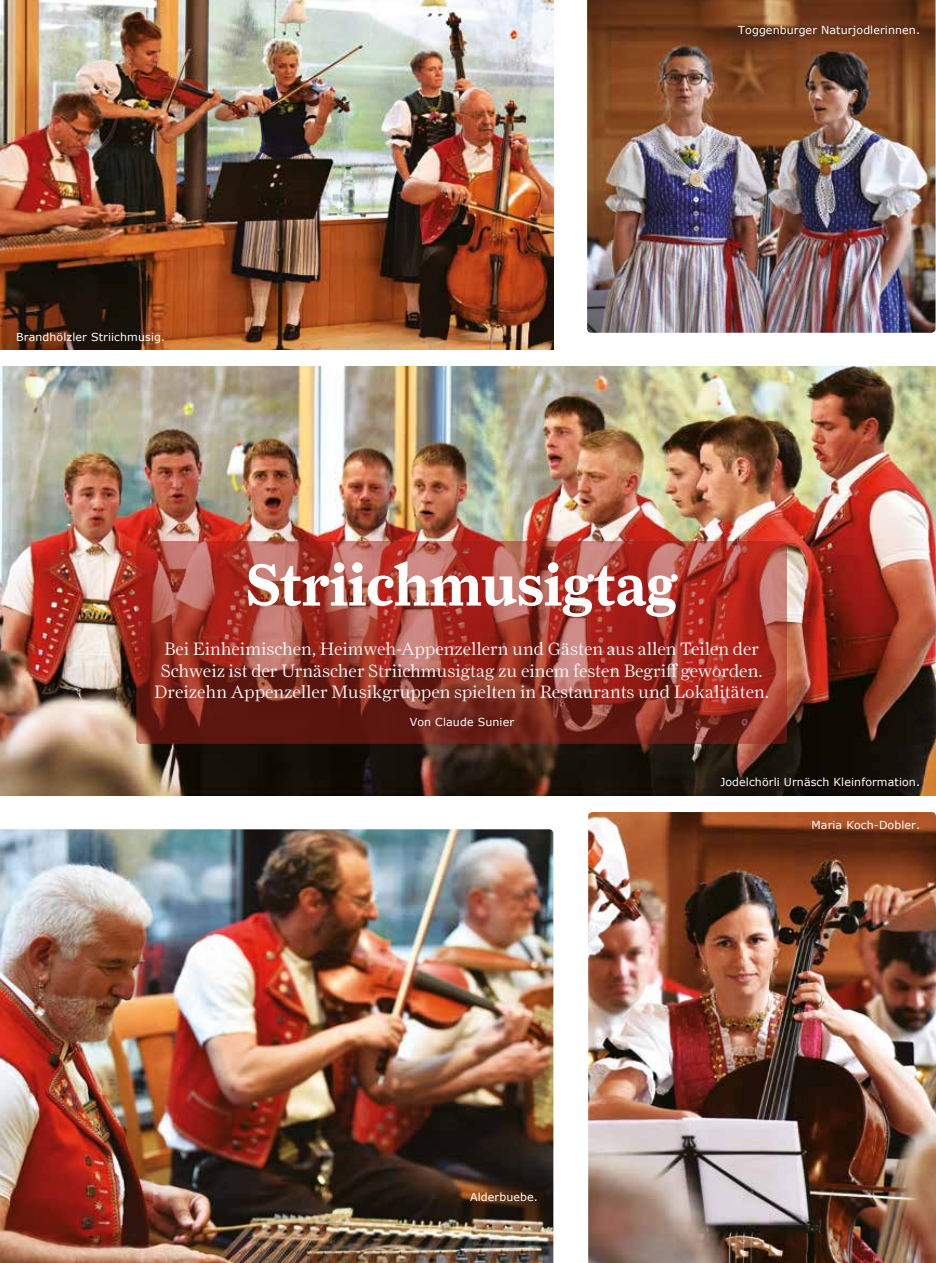
<style>
.page{position:relative;width:936px;height:1263px;background:#fff}
.page>*{position:absolute;margin:0;border:0;box-sizing:border-box;transform-origin:0 0}
.t1{font:700 60px "Farnham Display";color:#fff}
.t2{font:300 18px/21.6px "Farnham Display";color:#fff;text-align:center}
.t3{font:10.95px "Verdana";letter-spacing:.01em;color:#fff}
</style>
<div class="page">
<img style="left:0;top:829px;width:553px;height:434px">
<img style="left:587px;top:0;width:348px;height:333px">
<img style="left:0;top:0;width:553px;height:350px">
<img style="left:588px;top:812px;width:347px;height:451px">
<img style="left:0;top:367px;width:935px;height:428px">
<svg style="left:136px;top:541px;width:651px;height:203px"></svg>
<p class="t3" style="left:16px;top:329px;width:150px">Brandhölzler Striichmusig.</p>
<p class="t3" style="left:738px;top:22px;width:183px">Toggenburger Naturjodlerinnen.</p>
<h1 class="t1" style="left:246px;top:549px;width:433px">Striichmusigtag</h1>
<p class="t2" style="left:154px;top:638px;width:616px">Bei Einheimischen, Heimweh-Appenzellern und Gästen aus allen Teilen der<br>Schweiz ist der Urnäscher Striichmusigtag zu einem festen Begriff geworden.<br>Dreizehn Appenzeller Musikgruppen spielten in Restaurants und Lokalitäten.</p>
<p class="t3" style="left:410px;top:715px;width:106px">Von Claude Sunier</p>
<p class="t3" style="left:720px;top:775px;width:201px">Jodelchörli Urnäsch Kleinformation.</p>
<p class="t3" style="left:470px;top:1189px;width:69px">Alderbuebe.</p>
<p class="t3" style="left:811px;top:817px;width:110px">Maria Koch-Dobler.</p>
</div>
